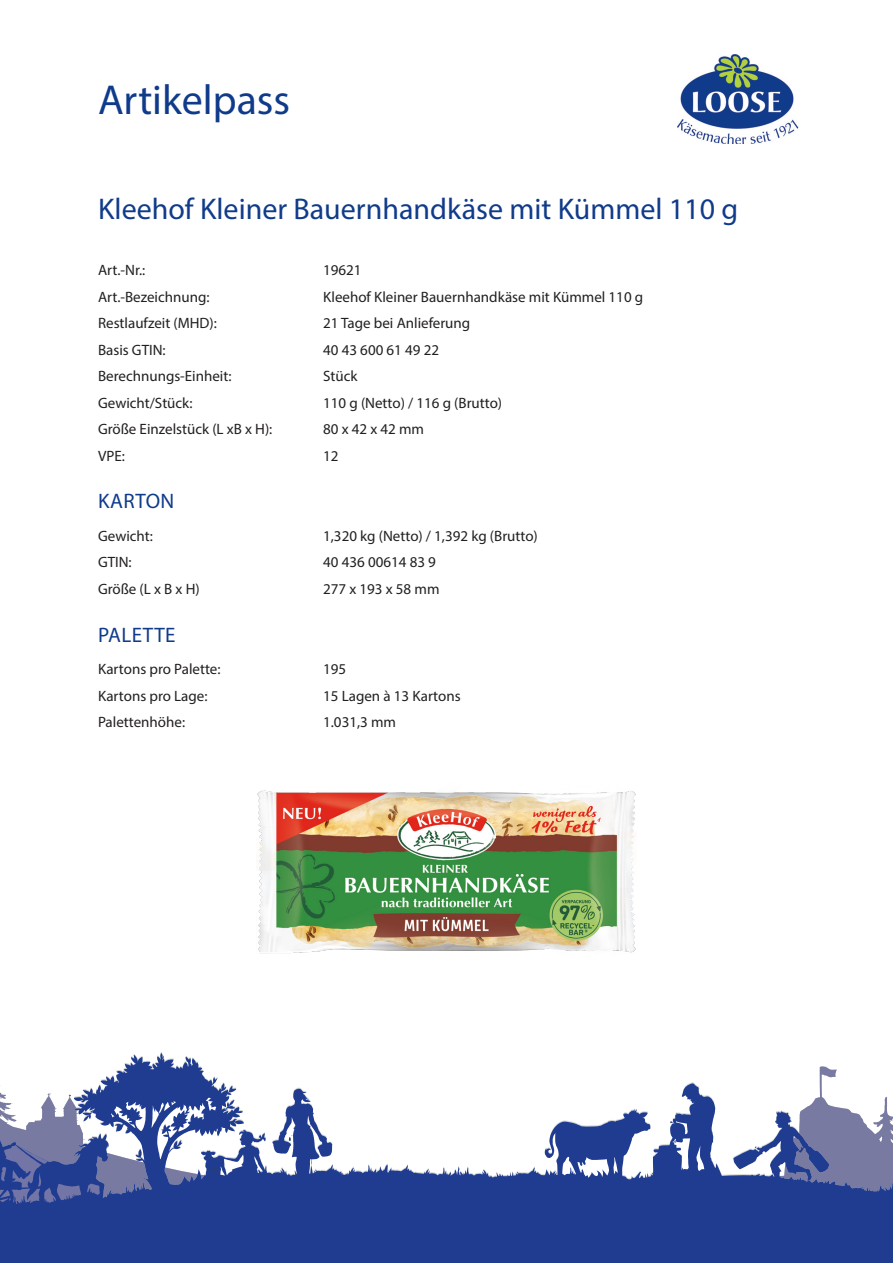
<style>
.page{position:relative;width:893px;height:1263px;background:#fff}
.page>*{position:absolute;margin:0;border:0;box-sizing:border-box;transform-origin:0 0}
.t1{font:42px "Myriad Pro";color:#103b8a}
.t2{font:30px "Myriad Pro";color:#103b8a}
.t3{font:21px "Myriad Pro";letter-spacing:.02em;color:#103b8a}
.t4{font:15px/26.5px "Myriad Pro";color:#231f20}
</style>
<div class="page">
<img style="left:677px;top:54px;width:121px;height:90px">
<svg style="left:1px;top:1053px;width:891px;height:209px;fill:#1f3c91"></svg>
<svg style="left:780px;top:1066px;width:112px;height:125px"></svg>
<svg style="left:1px;top:1077px;width:773px;height:127px"></svg>
<img style="left:257px;top:790px;width:379px;height:164px">
<h1 class="t1" style="left:98px;top:74px;width:194px">Artikelpass</h1>
<p class="t2" style="left:98px;top:191px;width:642px">Kleehof Kleiner Bauernhandkäse mit Kümmel 110 g</p>
<p class="t4" style="left:323px;top:257px;width:40px">19621</p>
<p class="t4" style="left:323px;top:283px;width:322px">Kleehof Kleiner Bauernhandkäse mit Kümmel 110 g</p>
<p class="t4" style="left:323px;top:310px;width:149px">21 Tage bei Anlieferung</p>
<p class="t4" style="left:323px;top:336px;width:117px">40 43 600 61 49 22</p>
<p class="t4" style="left:323px;top:363px;width:36px">Stück</p>
<p class="t4" style="left:323px;top:389px;width:180px">110 g (Netto) / 116 g (Brutto)</p>
<p class="t4" style="left:323px;top:416px;width:102px">80 x 42 x 42 mm</p>
<p class="t4" style="left:323px;top:442px;width:17px">12</p>
<p class="t4" style="left:98px;top:257px;width:176px">Art.-Nr.:<br>Art.-Bezeichnung:<br>Restlaufzeit (MHD):<br>Basis GTIN:<br>Berechnungs-Einheit:<br>Gewicht/Stück:<br>Größe Einzelstück (L xB x H):<br>VPE:</p>
<h3 class="t3" style="left:98px;top:488px;width:78px">KARTON</h3>
<p class="t4" style="left:98px;top:522px;width:103px">Gewicht:<br>GTIN:<br>Größe (L x B x H)</p>
<h3 class="t3" style="left:98px;top:621px;width:79px">PALETTE</h3>
<p class="t4" style="left:323px;top:522px;width:216px">1,320 kg (Netto) / 1,392 kg (Brutto)</p>
<p class="t4" style="left:323px;top:549px;width:114px">40 436 00614 83 9</p>
<p class="t4" style="left:323px;top:575px;width:118px">277 x 193 x 58 mm</p>
<p class="t4" style="left:98px;top:655px;width:124px">Kartons pro Palette:<br>Kartons pro Lage:<br>Palettenhöhe:</p>
<p class="t4" style="left:323px;top:655px;width:25px">195</p>
<p class="t4" style="left:323px;top:682px;width:139px">15 Lagen à 13 Kartons</p>
<p class="t4" style="left:323px;top:708px;width:74px">1.031,3 mm</p>
</div>
